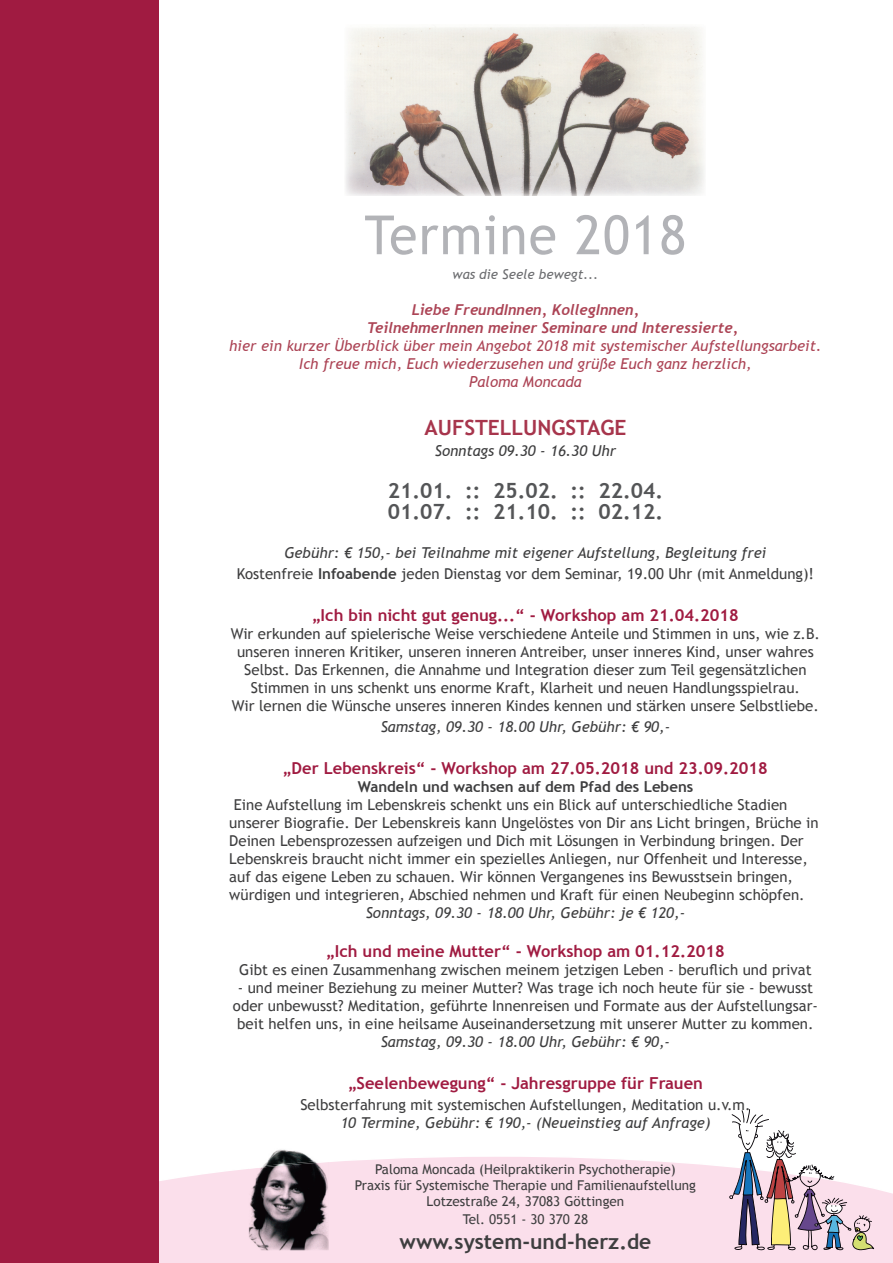
<style>
.page{position:relative;width:893px;height:1263px;background:#fff}
.page>*{position:absolute;margin:0;border:0;box-sizing:border-box;transform-origin:0 0}
.t1{font:54px "Trebuchet MS";letter-spacing:.025em;color:#b2b3b7;scale:.95 1}
.t2{font:700 21px/21px "Trebuchet MS";color:#545557}
.t3{font:700 21px "Trebuchet MS";color:#3e3e3f}
.t4{font:700 21px "Trebuchet MS";color:#a7354c}
.t5{font:700 16.5px "Trebuchet MS";color:#a01b41}
.t6{font:15px/18px "Trebuchet MS";color:#3e3e3f;text-align:center}
.t7{font:italic 15px/21px "Trebuchet MS";color:#3e3e3f;text-align:center}
.t8{font:italic 15px/18px "Trebuchet MS";color:#ac4455;text-align:center}
.t9{font:italic 700 15px/18px "Trebuchet";color:#ac4455}
.t10{font:700 15px "Trebuchet MS";color:#3e3e3f}
.t11{font:13.5px/16.2px "Trebuchet MS";color:#3e3e3f;text-align:center}
.t12{font:italic 13.5px "Trebuchet MS";color:#6c6d70}
.s1{font-style:normal}
.s2{font-weight:700;font-style:normal}
</style>
<div class="page">
<div style="left:159px;top:1157px;width:734px;height:106px;background:#fbdfeb"></div>
<img style="left:345px;top:24px;width:360px;height:172px">
<img style="left:249px;top:1149px;width:80px;height:11px">
<img style="left:249px;top:1169px;width:80px;height:81px">
<img style="left:249px;top:1160px;width:80px;height:9px">
<div style="left:0;top:0;width:159px;height:1263px;background:#a01b41"></div>
<svg style="left:729px;top:1109px;width:145px;height:141px"></svg>
<h1 class="t1" style="left:365px;top:203px;width:340px">Termine 2018</h1>
<p class="t12" style="left:453px;top:266px;width:147px">was die Seele bewegt...</p>
<p class="t9" style="left:367px;top:301px;width:373px;text-indent:45px">Liebe FreundInnen, KollegInnen,<br>TeilnehmerInnen meiner Seminare und Interessierte,</p>
<p class="t8" style="left:229px;top:337px;width:594px">hier ein kurzer Überblick über mein Angebot 2018 mit systemischer Aufstellungsarbeit.<br>Ich freue mich, Euch wiederzusehen und grüße Euch ganz herzlich,<br>Paloma Moncada</p>
<h2 class="t4" style="left:425px;top:414px;width:203px">AUFSTELLUNGSTAGE</h2>
<p class="t7" style="left:435px;top:440px;width:183px">Sonntags 09.30 - 16.30 Uhr</p>
<h2 class="t2" style="left:388px;top:480px;width:277px">21.01. :: 25.02. :: 22.04.<br>01.07. :: 21.10. :: 02.12.</h2>
<p class="t7" style="left:237px;top:542px;width:579px">Gebühr: € 150,- bei Teilnahme mit eigener Aufstellung, Begleitung frei<br><span class="s1">Kostenfreie</span> <span class="s2">Infoabende</span> <span class="s1">jeden Dienstag vor dem Seminar, 19.00 Uhr (mit Anmeldung)!</span></p>
<p class="t5" style="left:312px;top:605px;width:428px">„Ich bin nicht gut genug...“ - Workshop am 21.04.2018</p>
<p class="t6" style="left:231px;top:625px;width:591px">Wir erkunden auf spielerische Weise verschiedene Anteile und Stimmen in uns, wie z.B. unseren inneren Kritiker, unseren inneren Antreiber, unser inneres Kind, unser wahres Selbst. Das Erkennen, die Annahme und Integration dieser zum Teil gegensätzlichen Stimmen in uns schenkt uns enorme Kraft, Klarheit und neuen Handlungsspielrau.<br>Wir lernen die Wünsche unseres inneren Kindes kennen und stärken unsere Selbstliebe.</p>
<p class="t7" style="left:381px;top:716px;width:291px">Samstag, 09.30 - 18.00 Uhr, Gebühr: € 90,-</p>
<p class="t5" style="left:283px;top:758px;width:486px">„Der Lebenskreis“ - Workshop am 27.05.2018 und 23.09.2018</p>
<p class="t10" style="left:358px;top:777px;width:337px">Wandeln und wachsen auf dem Pfad des Lebens</p>
<p class="t6" style="left:229px;top:796px;width:591px;text-align:left;text-indent:5px">Eine Aufstellung im Lebenskreis schenkt uns ein Blick auf unterschiedliche Stadien unserer Biografie. Der Lebenskreis kann Ungelöstes von Dir ans Licht bringen, Brüche in Deinen Lebensprozessen aufzeigen und Dich mit Lösungen in Verbindung bringen. Der Lebenskreis braucht nicht immer ein spezielles Anliegen, nur Offenheit und Interesse, auf das eigene Leben zu schauen. Wir können Vergangenes ins Bewusstsein bringen, würdigen und integrieren, Abschied nehmen und Kraft für einen Neubeginn schöpfen.</p>
<p class="t7" style="left:366px;top:902px;width:321px">Sonntags, 09.30 - 18.00 Uhr, Gebühr: je € 120,-</p>
<p class="t5" style="left:326px;top:941px;width:400px">„Ich und meine Mutter“ - Workshop am 01.12.2018</p>
<p class="t6" style="left:239px;top:961px;width:574px">Gibt es einen Zusammenhang zwischen meinem jetzigen Leben - beruflich und privat</p>
<p class="t6" style="left:233px;top:979px;width:586px">- und meiner Beziehung zu meiner Mutter? Was trage ich noch heute für sie - bewusst oder unbewusst? Meditation, geführte Innenreisen und Formate aus der Aufstellungsar&shy;beit helfen uns, in eine heilsame Auseinandersetzung mit unserer Mutter zu kommen.</p>
<p class="t7" style="left:381px;top:1031px;width:291px">Samstag, 09.30 - 18.00 Uhr, Gebühr: € 90,-</p>
<p class="t5" style="left:348px;top:1073px;width:356px">„Seelenbewegung“ - Jahresgruppe für Frauen</p>
<p class="t6" style="left:300px;top:1096px;width:452px">Selbsterfahrung mit systemischen Aufstellungen, Meditation u.v.m.</p>
<p class="t7" style="left:340px;top:1112px;width:372px">10 Termine, Gebühr: € 190,- (Neueinstieg auf Anfrage)</p>
<p class="t11" style="left:355px;top:1161px;width:343px">Paloma Moncada (Heilpraktikerin Psychotherapie)<br>Praxis für Systemische Therapie und Familienaufstellung<br>Lotzestraße 24, 37083 Göttingen</p>
<p class="t11" style="left:463px;top:1211px;width:127px">Tel. 0551 - 30 370 28</p>
<h2 class="t3" style="left:400px;top:1228px;width:253px">www.system-und-herz.de</h2>
</div>
